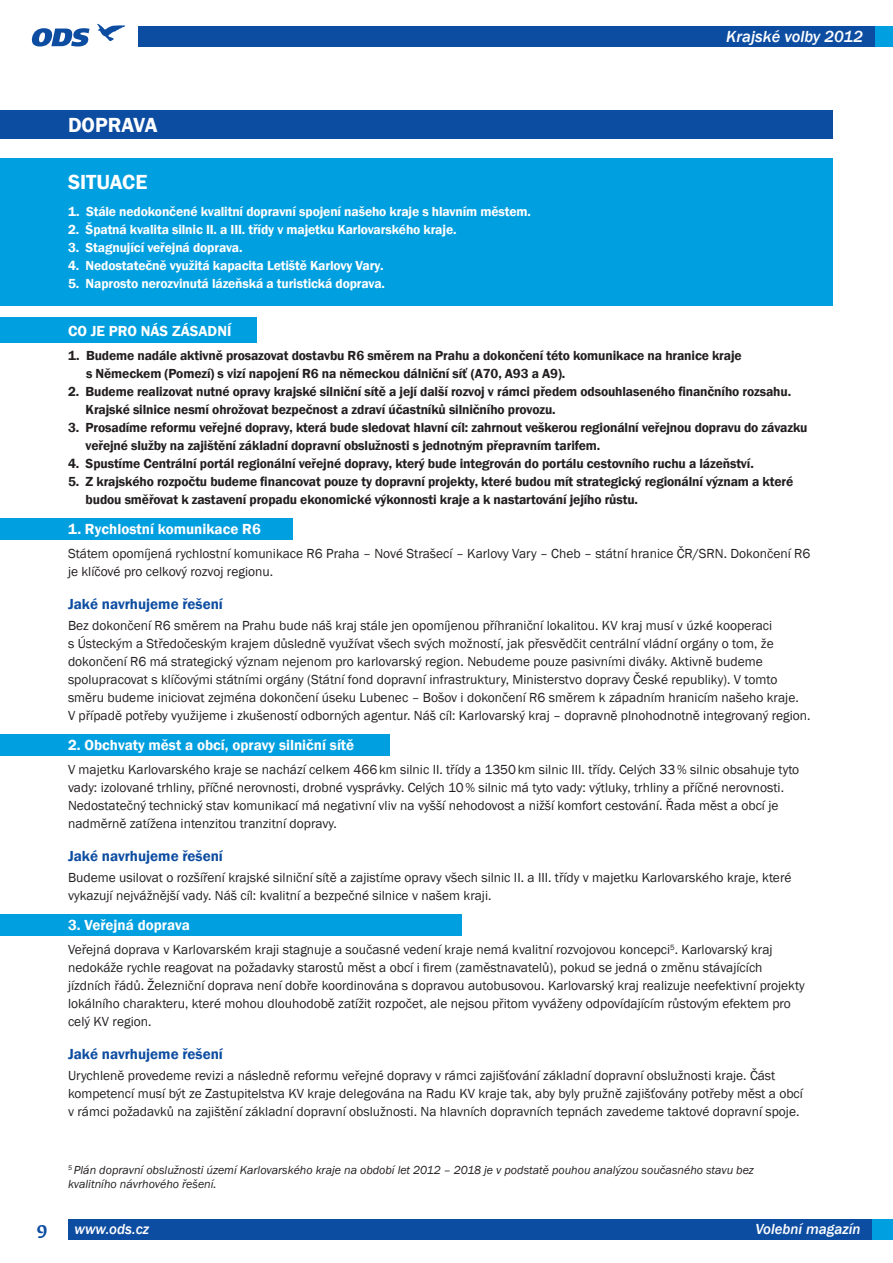
<style>
.page{position:relative;width:893px;height:1263px;background:#fff}
.page>*{position:absolute;margin:0;border:0;box-sizing:border-box;transform-origin:0 0}
.t1{font:600 21px "Franklin Gothic";color:#fff}
.t2{font:500 18px "Fedra Serif A Pro";color:#0d4da1}
.t3{font:italic 500 16.5px "Franklin Gothic";color:#fff}
.t4{font:600 15px "Franklin Gothic";color:#fff}
.t5{font:600 15px "Franklin Gothic";color:#0d4da1}
.t6{font:italic 500 15px "Franklin Gothic";color:#fff}
.t7{font:13.5px/18px "Franklin Gothic";color:#231f20}
.t8{font:600 13.5px/18px "Franklin Gothic";letter-spacing:-.01em;color:#231f20}
.t9{font:600 13.5px "Franklin Gothic";letter-spacing:-.01em;color:#fff}
.t10{font:italic 12px/14.4px "Franklin Gothic";color:#231f20}
</style>
<div class="page">
<div style="left:0;top:158px;width:832px;height:148px;background:#009fdf"></div>
<div style="left:0;top:110px;width:832px;height:29px;background:#0d4da1"></div>
<div style="left:0;top:318px;width:257px;height:25px;background:#009fdf"></div>
<div style="left:0;top:519px;width:292px;height:21px;background:#009fdf"></div>
<div style="left:0;top:735px;width:389px;height:21px;background:#009fdf"></div>
<div style="left:0;top:915px;width:461px;height:21px;background:#009fdf"></div>
<svg style="left:31px;top:24px;width:94px;height:23px"></svg>
<div style="left:68px;top:1219px;width:812px;height:21px;background:#0d4da1"></div>
<div style="left:873px;top:1219px;width:20px;height:21px;background:#009fdf"></div>
<div style="left:138px;top:27px;width:753px;height:20px;background:#0d4da1"></div>
<div style="left:875px;top:27px;width:18px;height:20px;background:#009fdf"></div>
<h1 class="t1" style="left:68px;top:113px;width:91px">DOPRAVA</h1>
<p class="t3" style="left:726px;top:26px;width:138px">Krajské volby 2012</p>
<h1 class="t1" style="left:68px;top:170px;width:81px">SITUACE</h1>
<p class="t9" style="left:68px;top:204px;width:464px">1. Stále nedokončené kvalitní dopravní spojení našeho kraje s hlavním městem.</p>
<p class="t9" style="left:68px;top:222px;width:390px">2. Špatná kvalita silnic II. a III. třídy v majetku Karlovarského kraje.</p>
<p class="t9" style="left:68px;top:240px;width:176px">3. Stagnující veřejná doprava.</p>
<p class="t9" style="left:68px;top:258px;width:317px">4. Nedostatečně využitá kapacita Letiště Karlovy Vary.</p>
<p class="t9" style="left:68px;top:276px;width:318px">5. Naprosto nerozvinutá lázeňská a turistická doprava.</p>
<p class="t4" style="left:68px;top:322px;width:165px">CO JE PRO NÁS ZÁSADNÍ</p>
<p class="t8" style="left:86px;top:346px;width:657px;text-indent:-18px">1. Budeme nadále aktivně prosazovat dostavbu R6 směrem na Prahu a dokončení této komunikace na hranice kraje s Německem (Pomezí) s vizí napojení R6 na německou dálniční síť (A70, A93 a A9).</p>
<p class="t8" style="left:86px;top:382px;width:707px;text-indent:-18px">2. Budeme realizovat nutné opravy krajské silniční sítě a její další rozvoj v rámci předem odsouhlaseného finančního rozsahu.<br>Krajské silnice nesmí ohrožovat bezpečnost a zdraví účastníků silničního provozu.</p>
<p class="t8" style="left:86px;top:418px;width:723px;text-indent:-18px">3. Prosadíme reformu veřejné dopravy, která bude sledovat hlavní cíl: zahrnout veškerou regionální veřejnou dopravu do závazku veřejné služby na zajištění základní dopravní obslužnosti s jednotným přepravním tarifem.</p>
<p class="t8" style="left:68px;top:454px;width:687px">4. Spustíme Centrální portál regionální veřejné dopravy, který bude integrován do portálu cestovního ruchu a lázeňství.</p>
<p class="t8" style="left:86px;top:472px;width:709px;text-indent:-18px">5. Z krajského rozpočtu budeme financovat pouze ty dopravní projekty, které budou mít strategický regionální význam a které budou směřovat k zastavení propadu ekonomické výkonnosti kraje a k nastartování jejího růstu.</p>
<p class="t4" style="left:68px;top:520px;width:194px">1. Rychlostní komunikace R6</p>
<p class="t7" style="left:68px;top:544px;width:744px">Státem opomíjená rychlostní komunikace R6 Praha – Nové Strašecí – Karlovy Vary – Cheb – státní hranice ČR/SRN. Dokončení R6 je klíčové pro celkový rozvoj regionu.</p>
<p class="t5" style="left:68px;top:595px;width:156px">Jaké navrhujeme řešení</p>
<p class="t7" style="left:68px;top:616px;width:744px">Bez dokončení R6 směrem na Prahu bude náš kraj stále jen opomíjenou příhraniční lokalitou. KV kraj musí v úzké kooperaci<br>s Ústeckým a Středočeským krajem důsledně využívat všech svých možností, jak přesvědčit centrální vládní orgány o tom, že dokončení R6 má strategický význam nejenom pro karlovarský region. Nebudeme pouze pasivními diváky. Aktivně budeme spolupracovat s klíčovými státními orgány (Státní fond dopravní infrastruktury, Ministerstvo dopravy České republiky). V tomto směru budeme iniciovat zejména dokončení úseku Lubenec – Bošov i dokončení R6 směrem k západním hranicím našeho kraje.<br>V případě potřeby využijeme i zkušeností odborných agentur. Náš cíl: Karlovarský kraj – dopravně plnohodnotně integrovaný region.</p>
<p class="t4" style="left:68px;top:736px;width:288px">2. Obchvaty měst a obcí, opravy silniční sítě</p>
<p class="t7" style="left:68px;top:760px;width:733px">V majetku Karlovarského kraje se nachází celkem 466 km silnic II. třídy a 1350 km silnic III. třídy. Celých 33 % silnic obsahuje tyto vady: izolované trhliny, příčné nerovnosti, drobné vysprávky. Celých 10 % silnic má tyto vady: výtluky, trhliny a příčné nerovnosti.<br>Nedostatečný technický stav komunikací má negativní vliv na vyšší nehodovost a nižší komfort cestování. Řada měst a obcí je nadměrně zatížena intenzitou tranzitní dopravy.</p>
<p class="t5" style="left:68px;top:847px;width:156px">Jaké navrhujeme řešení</p>
<p class="t7" style="left:68px;top:868px;width:725px">Budeme usilovat o rozšíření krajské silniční sítě a zajistíme opravy všech silnic II. a III. třídy v majetku Karlovarského kraje, které vykazují nejvážnější vady. Náš cíl: kvalitní a bezpečné silnice v našem kraji.</p>
<p class="t4" style="left:68px;top:916px;width:123px">3. Veřejná doprava</p>
<p class="t7" style="left:68px;top:940px;width:738px">Veřejná doprava v Karlovarském kraji stagnuje a současné vedení kraje nemá kvalitní rozvojovou koncepci<sup>5</sup>. Karlovarský kraj nedokáže rychle reagovat na požadavky starostů měst a obcí i firem (zaměstnavatelů), pokud se jedná o změnu stávajících jízdních řádů. Železniční doprava není dobře koordinována s dopravou autobusovou. Karlovarský kraj realizuje neefektivní projekty lokálního charakteru, které mohou dlouhodobě zatížit rozpočet, ale nejsou přitom vyváženy odpovídajícím růstovým efektem pro celý KV region.</p>
<p class="t5" style="left:68px;top:1045px;width:156px">Jaké navrhujeme řešení</p>
<p class="t7" style="left:68px;top:1066px;width:736px">Urychleně provedeme revizi a následně reformu veřejné dopravy v rámci zajišťování základní dopravní obslužnosti kraje. Část kompetencí musí být ze Zastupitelstva KV kraje delegována na Radu KV kraje tak, aby byly pružně zajišťovány potřeby měst a obcí v rámci požadavků na zajištění základní dopravní obslužnosti. Na hlavních dopravních tepnách zavedeme taktové dopravní spoje.</p>
<p class="t10" style="left:68px;top:1162px;width:687px"><sup>5</sup> Plán dopravní obslužnosti území Karlovarského kraje na období let 2012 – 2018 je v podstatě pouhou analýzou současného stavu bez kvalitního návrhového řešení.</p>
<h2 class="t2" style="left:37px;top:1218px;width:12px">9</h2>
<p class="t6" style="left:75px;top:1220px;width:76px">www.ods.cz</p>
<p class="t6" style="left:755px;top:1220px;width:107px">Volební magazín</p>
</div>
